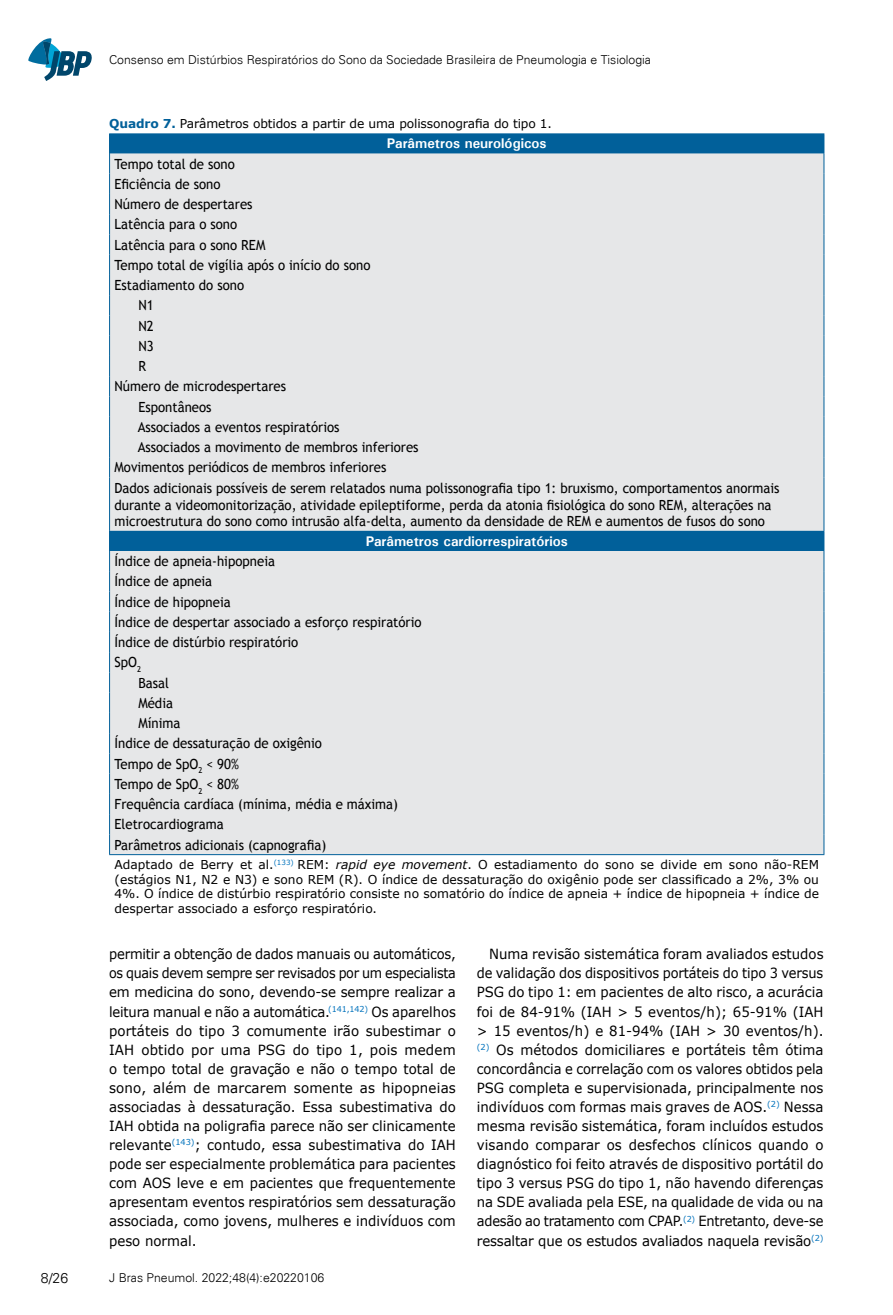
<style>
.page{position:relative;width:893px;height:1315px;background:#fff}
.page>*{position:absolute;margin:0;border:0;box-sizing:border-box;transform-origin:0 0}
.t1{font:14px/16.8px "Trebuchet MS";color:#000;scale:.94 1}
.t2{font:14px/19.1px "Verdana";letter-spacing:-.01em;color:#000;text-align:justify;scale:.95 1}
.t3{font:14px/19.1px "Verdana";letter-spacing:-.01em;color:#000;text-align:justify;scale:.93 1}
.t4{font:700 14px "Univers";color:#fff}
.t5{font:300 14px "Univers";color:#000}
.t6{font:12.25px/14.7px "Verdana";letter-spacing:-.01em;color:#000;text-align:justify}
.t7{font:300 12.25px "Univers";color:#000}
.s1{font-weight:700;color:#01609a}
.s2{font-style:italic}
</style>
<div class="page">
<svg style="left:28px;top:38px;width:64px;height:43px"></svg>
<div style="left:110px;top:134px;width:714px;height:19px;background:#01609a"></div>
<div style="left:110px;top:153px;width:713px;height:701px;background:#e6e7e8"></div>
<div style="left:110px;top:531px;width:714px;height:20px;background:#01609a"></div>
<hr style="left:109px;top:854px;width:715px;height:1px;background:#01609a">
<hr style="left:109px;top:133px;width:715px;height:1px;background:#01609a">
<svg style="left:109px;top:134px;width:1px;height:343px"></svg>
<svg style="left:823px;top:153px;width:1px;height:324px"></svg>
<hr style="left:109px;top:477px;width:1px;height:54px;background:#01609a">
<hr style="left:823px;top:477px;width:1px;height:54px;background:#01609a">
<svg style="left:109px;top:532px;width:1px;height:322px"></svg>
<hr style="left:109px;top:531px;width:715px;height:1px;background:#01609a">
<svg style="left:823px;top:551px;width:1px;height:303px"></svg>
<p class="t7" style="left:109px;top:52px;width:543px">Consenso em Distúrbios Respiratórios do Sono da Sociedade Brasileira de Pneumologia e Tisiologia</p>
<p class="t6" style="left:109px;top:117px;width:444px"><span class="s1">Quadro 7.</span> Parâmetros obtidos a partir de uma polissonografia do tipo 1.</p>
<p class="t4" style="left:387px;top:135px;width:161px">Parâmetros neurológicos</p>
<p class="t1" style="left:115px;top:156px;width:129px">Tempo total de sono</p>
<p class="t1" style="left:115px;top:176px;width:114px">Eficiência de sono</p>
<p class="t1" style="left:115px;top:196px;width:148px">Número de despertares</p>
<p class="t1" style="left:115px;top:216px;width:132px">Latência para o sono</p>
<p class="t1" style="left:115px;top:236px;width:162px">Latência para o sono REM</p>
<p class="t1" style="left:115px;top:257px;width:274px">Tempo total de vigília após o início do sono</p>
<p class="t1" style="left:115px;top:277px;width:139px">Estadiamento do sono</p>
<p class="t1" style="left:138px;top:297px;width:18px">N1</p>
<p class="t1" style="left:138px;top:317px;width:18px">N2</p>
<p class="t1" style="left:138px;top:338px;width:18px">N3</p>
<p class="t1" style="left:138px;top:358px;width:10px">R</p>
<p class="t1" style="left:115px;top:378px;width:184px">Número de microdespertares</p>
<p class="t1" style="left:138px;top:398px;width:79px">Espontâneos</p>
<p class="t1" style="left:138px;top:419px;width:216px">Associados a eventos respiratórios</p>
<p class="t1" style="left:138px;top:439px;width:300px">Associados a movimento de membros inferiores</p>
<p class="t1" style="left:115px;top:459px;width:291px">Movimentos periódicos de membros inferiores</p>
<p class="t1" style="left:115px;top:479px;width:709px">Dados adicionais possíveis de serem relatados numa polissonografia tipo 1: bruxismo, comportamentos anormais</p>
<p class="t1" style="left:115px;top:496px;width:700px">durante a videomonitorização, atividade epileptiforme, perda da atonia fisiológica do sono REM, alterações na microestrutura do sono como intrusão alfa-delta, aumento da densidade de REM e aumentos de fusos do sono</p>
<p class="t4" style="left:366px;top:532px;width:203px">Parâmetros cardiorrespiratórios</p>
<p class="t1" style="left:115px;top:553px;width:172px">Índice de apneia-hipopneia</p>
<p class="t1" style="left:115px;top:573px;width:105px">Índice de apneia</p>
<p class="t1" style="left:115px;top:593px;width:125px">Índice de hipopneia</p>
<p class="t1" style="left:115px;top:614px;width:328px">Índice de despertar associado a esforço respiratório</p>
<p class="t1" style="left:115px;top:634px;width:197px">Índice de distúrbio respiratório</p>
<p class="t1" style="left:115px;top:654px;width:30px">SpO<sub>2</sub></p>
<p class="t1" style="left:138px;top:674px;width:34px">Basal</p>
<p class="t1" style="left:138px;top:695px;width:38px">Média</p>
<p class="t1" style="left:138px;top:715px;width:46px">Mínima</p>
<p class="t1" style="left:115px;top:735px;width:222px">Índice de dessaturação de oxigênio</p>
<p class="t1" style="left:115px;top:755px;width:134px">Tempo de SpO<sub>2</sub> &lt; 90%</p>
<p class="t1" style="left:115px;top:776px;width:134px">Tempo de SpO<sub>2</sub> &lt; 80%</p>
<p class="t1" style="left:115px;top:796px;width:303px">Frequência cardíaca (mínima, média e máxima)</p>
<p class="t1" style="left:115px;top:816px;width:118px">Eletrocardiograma</p>
<p class="t1" style="left:115px;top:836px;width:227px">Parâmetros adicionais (capnografia)</p>
<p class="t6" style="left:115px;top:857px;width:706px">Adaptado de Berry et al.<sup>(133)</sup> REM: <span class="s2">rapid eye movement</span>. O estadiamento do sono se divide em sono não-REM (estágios N1, N2 e N3) e sono REM (R). O índice de dessaturação do oxigênio pode ser classificado a 2%, 3% ou 4%. O índice de distúrbio respiratório consiste no somatório do índice de apneia + índice de hipopneia + índice de despertar associado a esforço respiratório.</p>
<p class="t3" style="left:109px;top:945px;width:374px">permitir a obtenção de dados manuais ou automáticos, os quais devem sempre ser revisados por um especialista em medicina do sono, devendo-se sempre realizar a leitura manual e não a automática.<sup>(141,142)</sup> Os aparelhos portáteis do tipo 3 comumente irão subestimar o IAH obtido por uma PSG do tipo 1, pois medem o tempo total de gravação e não o tempo total de sono, além de marcarem somente as hipopneias associadas à dessaturação. Essa subestimativa do IAH obtida na poligrafia parece não ser clinicamente relevante<sup>(143)</sup>; contudo, essa subestimativa do IAH pode ser especialmente problemática para pacientes com AOS leve e em pacientes que frequentemente apresentam eventos respiratórios sem dessaturação associada, como jovens, mulheres e indivíduos com peso normal.</p>
<p class="t2" style="left:477px;top:945px;width:367px;text-indent:12px">Numa revisão sistemática foram avaliados estudos de validação dos dispositivos portáteis do tipo 3 versus PSG do tipo 1: em pacientes de alto risco, a acurácia foi de 84-91% (IAH &gt; 5 eventos/h); 65-91% (IAH &gt; 15 eventos/h) e 81-94% (IAH &gt; 30 eventos/h). <sup>(2)</sup> Os métodos domiciliares e portáteis têm ótima concordância e correlação com os valores obtidos pela PSG completa e supervisionada, principalmente nos indivíduos com formas mais graves de AOS.<sup>(2)</sup> Nessa mesma revisão sistemática, foram incluídos estudos visando comparar os desfechos clínicos quando o diagnóstico foi feito através de dispositivo portátil do tipo 3 versus PSG do tipo 1, não havendo diferenças na SDE avaliada pela ESE, na qualidade de vida ou na adesão ao tratamento com CPAP.<sup>(2)</sup> Entretanto, deve-se ressaltar que os estudos avaliados naquela revisão<sup>(2)</sup></p>
<p class="t5" style="left:41px;top:1269px;width:29px">8/26</p>
<p class="t7" style="left:109px;top:1270px;width:217px">J Bras Pneumol. 2022;48(4):e20220106</p>
</div>
